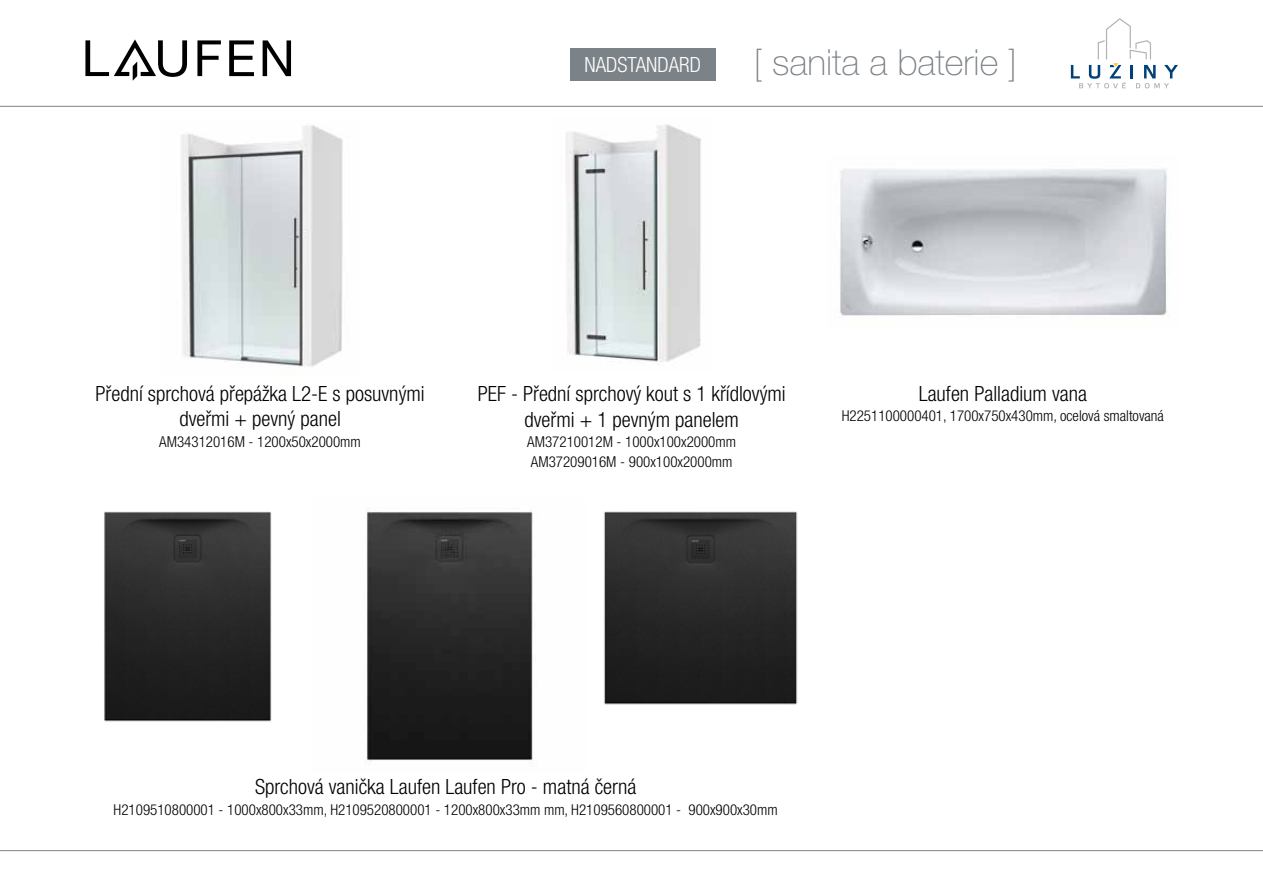
<style>
.page{position:relative;width:1263px;height:893px;background:#fff}
.page>*{position:absolute;margin:0;border:0;box-sizing:border-box;transform-origin:0 0}
.t1{font:100 36px "Helvetica Neue LT Pro";color:#7c8388}
.t2{font:300 condensed 21px/25.2px "Helvetica Neue LT Pro";color:#000;text-align:center}
.t3{font:300 condensed 21px "Helvetica Neue LT Pro";color:#fff}
.t4{font:300 condensed 15px/20.1px "Helvetica Neue LT Pro";color:#000}
</style>
<div class="page">
<hr style="left:0;top:106px;width:1263px;height:1px;background:#7c8388">
<hr style="left:0;top:850px;width:1263px;height:1px;background:#7c8388">
<svg style="left:1071px;top:18px;width:107px;height:70px"></svg>
<svg style="left:197px;top:40px;width:24px;height:36px"></svg>
<svg style="left:229px;top:40px;width:25px;height:36px"></svg>
<svg style="left:263px;top:40px;width:28px;height:36px"></svg>
<svg style="left:85px;top:39px;width:102px;height:42px"></svg>
<img style="left:839px;top:169px;width:328px;height:149px">
<div style="left:570px;top:48px;width:146px;height:33px;background:#7c8388"></div>
<img style="left:566px;top:124px;width:135px;height:241px">
<img style="left:181px;top:125px;width:162px;height:242px">
<img style="left:104px;top:511px;width:168px;height:211px">
<img style="left:365px;top:511px;width:171px;height:252px">
<img style="left:604px;top:511px;width:194px;height:194px">
<h2 class="t3" style="left:584px;top:53px;width:118px">NADSTANDARD</h2>
<h1 class="t1" style="left:753px;top:41px;width:265px">[ sanita a baterie ]</h1>
<h2 class="t2" style="left:95px;top:381px;width:331px">Přední sprchová přepážka L2-E s posuvnými dveřmi + pevný panel</h2>
<p class="t4" style="left:159px;top:431px;width:203px">AM34312016M - 1200x50x2000mm</p>
<h2 class="t2" style="left:478px;top:381px;width:310px">PEF - Přední sprchový kout s 1 křídlovými dveřmi + 1 pevným panelem</h2>
<p class="t4" style="left:527px;top:431px;width:210px">AM37210012M - 1000x100x2000mm<br>AM37209016M - 900x100x2000mm</p>
<h2 class="t2" style="left:919px;top:381px;width:170px">Laufen Palladium vana</h2>
<p class="t4" style="left:842px;top:406px;width:324px">H2251100000401, 1700x750x430mm, ocelová smaltovaná</p>
<h2 class="t2" style="left:255px;top:774px;width:383px">Sprchová vanička Laufen Laufen Pro - matná černá</h2>
<p class="t4" style="left:114px;top:799px;width:666px">H2109510800001 - 1000x800x33mm, H2109520800001 - 1200x800x33mm mm, H2109560800001 - 900x900x30mm</p>
</div>
